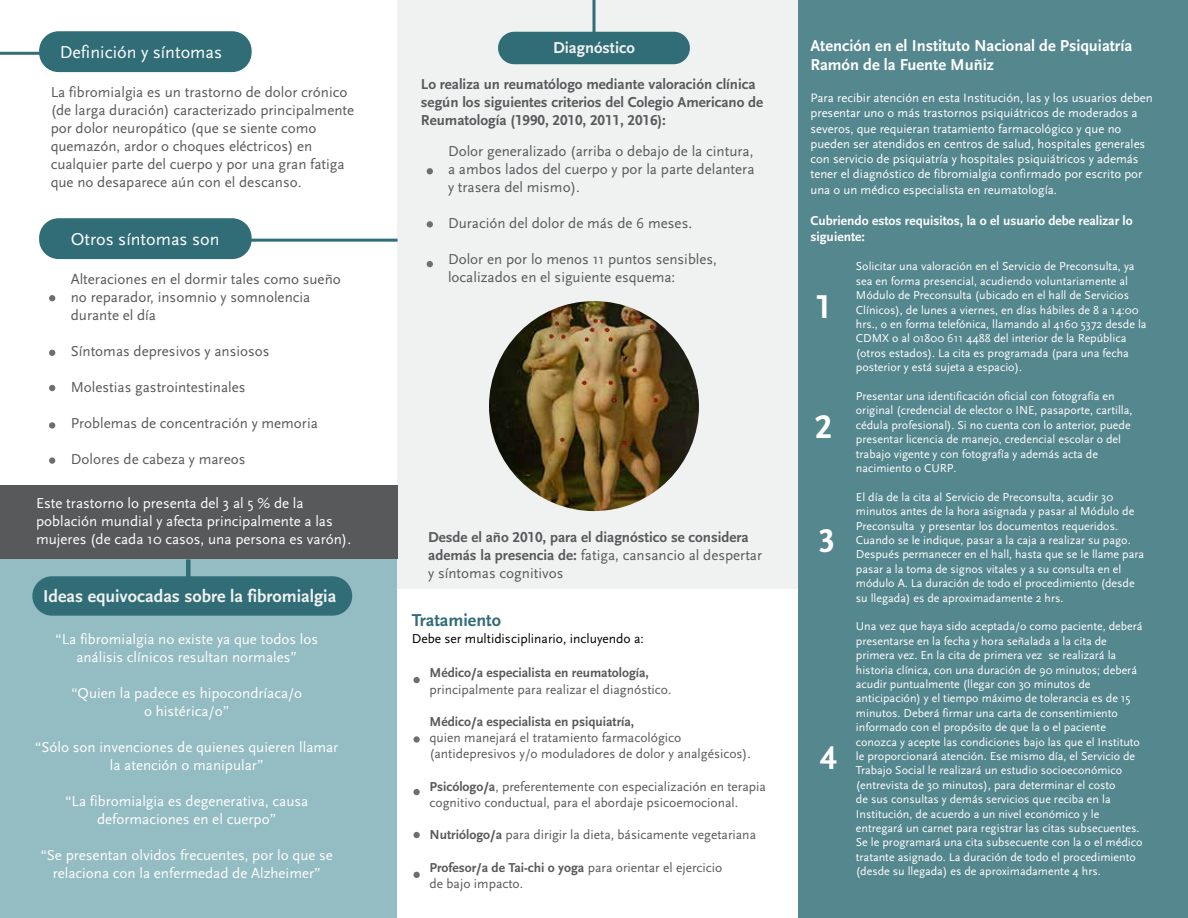
<style>
.page{position:relative;width:1188px;height:918px;background:#fff}
.page>*{position:absolute;margin:0;border:0;box-sizing:border-box;transform-origin:0 0}
.t1{font:34.5px "Scala Sans Bold LF";color:#fff}
.t2{font:18px "Scala Sans";color:#fff}
.t3{font:18px "Scala Sans Bold LF";color:#f0f1f1}
.t4{font:18px "Scala Sans Bold LF";color:#306d77}
.t5{font:16.5px/19.8px "Scala Sans Bold LF";color:#fff}
.t6{font:16.5px "Scala Sans Bold LF";color:#f0f1f1}
.t7{font:15px/18px "Scala Sans";color:#58595b}
.t8{font:15px/18px "Scala Sans";color:#fff;text-align:center}
.t9{font:15px/18px "Scala Sans Bold LF";color:#58595b}
.t10{font:13.5px/16.2px "Scala Sans";color:#58595b}
.t11{font:13.5px "Scala Sans Bold LF";color:#58595b}
.t12{font:13.5px/16.2px "Scala Sans Bold LF";color:#fff}
.t13{font:13.5px "Scala Sans";color:#000}
.t14{font:12.75px/15.3px "Scala Sans";color:#fff}
.t15{font:12px/14.4px "Scala Sans";color:#fff}
.s1{font-family:"Scala Sans Bold LF"}
.s2{font-style:inherit}
.s3{font-family:"Scala Sans"}
</style>
<div class="page">
<div style="left:0;top:552px;width:398px;height:366px;background:#94bcc3"></div>
<div style="left:798px;top:0;width:390px;height:918px;background:#55878f"></div>
<div style="left:398px;top:0;width:400px;height:918px;background:#f0f1f1"></div>
<div style="left:0;top:486px;width:398px;height:73px;background:#58595b"></div>
<hr style="left:0;top:52px;width:41px;height:3px;background:#306d77">
<hr style="left:248px;top:239px;width:150px;height:3px;background:#306d77">
<div style="left:41px;top:33px;width:209px;height:38px;background:#306d77;border-radius:18px"></div>
<div style="left:39px;top:31px;width:213px;height:41px;border:3px solid #306d77;border-radius:18px"></div>
<div style="left:41px;top:220px;width:209px;height:38px;background:#306d77;border-radius:18px"></div>
<div style="left:39px;top:218px;width:213px;height:41px;border:3px solid #306d77;border-radius:18px"></div>
<div style="left:186px;top:559px;width:5px;height:23px;background:#306d77"></div>
<div style="left:33px;top:577px;width:318px;height:38px;background:#306d77;border-radius:19px"></div>
<div style="left:32px;top:576px;width:320px;height:40px;border:2px solid #306d77;border-radius:19px"></div>
<svg style="left:592px;top:0;width:4px;height:32px"></svg>
<div style="left:500px;top:33px;width:188px;height:30px;background:#306d77;border-radius:15px"></div>
<div style="left:498px;top:32px;width:192px;height:32px;border:3px solid #306d77;border-radius:15px"></div>
<svg style="left:49px;top:295px;width:6px;height:6px"></svg>
<svg style="left:49px;top:350px;width:6px;height:6px"></svg>
<svg style="left:49px;top:385px;width:6px;height:6px"></svg>
<svg style="left:427px;top:168px;width:6px;height:6px"></svg>
<div style="left:427px;top:221px;width:6px;height:7px;background:#6d6e71;border-radius:50%"></div>
<svg style="left:427px;top:261px;width:6px;height:6px"></svg>
<div style="left:49px;top:422px;width:6px;height:7px;background:#6d6e71;border-radius:50%"></div>
<div style="left:49px;top:457px;width:6px;height:7px;background:#6d6e71;border-radius:50%"></div>
<img style="left:489px;top:301px;width:210px;height:210px;border-radius:105px">
<div style="left:398px;top:589px;width:400px;height:329px;background:#fff"></div>
<div style="left:413px;top:677px;width:7px;height:6px;background:#6d6e71;border-radius:50%"></div>
<svg style="left:413px;top:736px;width:7px;height:7px"></svg>
<div style="left:413px;top:789px;width:7px;height:6px;background:#6d6e71;border-radius:50%"></div>
<div style="left:413px;top:832px;width:7px;height:6px;background:#6d6e71;border-radius:50%"></div>
<div style="left:413px;top:872px;width:7px;height:6px;background:#6d6e71;border-radius:50%"></div>
<h2 class="t2" style="left:60px;top:42px;width:164px">Definición y síntomas</h2>
<p class="t7" style="left:51px;top:84px;width:305px">La fibromialgia es un trastorno de dolor crónico (de larga duración) caracterizado principalmente por dolor neuropático (que se siente como quemazón, ardor o choques eléctricos) en cualquier parte del cuerpo y por una gran fatiga que no desaparece aún con el descanso.</p>
<h2 class="t2" style="left:71px;top:229px;width:150px">Otros síntomas son</h2>
<p class="t7" style="left:71px;top:271px;width:272px">Alteraciones en el dormir tales como sueño no reparador, insomnio y somnolencia durante el día</p>
<p class="t7" style="left:71px;top:343px;width:200px">Síntomas depresivos y ansiosos</p>
<p class="t7" style="left:71px;top:379px;width:176px">Molestias gastrointestinales</p>
<p class="t7" style="left:71px;top:415px;width:249px">Problemas de concentración y memoria</p>
<p class="t7" style="left:71px;top:451px;width:176px">Dolores de cabeza y mareos</p>
<p class="t8" style="left:36px;top:495px;width:317px;text-align:left">Este trastorno lo presenta del 3 al 5 % de la población mundial y afecta principalmente a las mujeres (de cada 10 casos, una persona es varón).</p>
<h2 class="t3" style="left:43px;top:587px;width:295px">Ideas equivocadas sobre la fibromialgia</h2>
<p class="t8" style="left:55px;top:630px;width:265px">“La fibromialgia no existe ya que todos los análisis clínicos resultan normales”</p>
<p class="t8" style="left:71px;top:684px;width:233px">“Quien la padece es hipocondríaca/o o histérica/o”</p>
<p class="t8" style="left:35px;top:738px;width:305px">“Sólo son invenciones de quienes quieren llamar la atención o manipular”</p>
<p class="t8" style="left:65px;top:792px;width:245px">“La fibromialgia es degenerativa, causa deformaciones en el cuerpo”</p>
<p class="t8" style="left:40px;top:846px;width:294px">“Se presentan olvidos frecuentes, por lo que se relaciona con la enfermedad de Alzheimer”</p>
<h3 class="t6" style="left:553px;top:39px;width:83px">Diagnóstico</h3>
<h3 class="t5" style="left:810px;top:36px;width:324px">Atención en el Instituto Nacional de Psiquiatría<br>Ramón de la Fuente Muñiz</h3>
<p class="t14" style="left:810px;top:90px;width:344px">Para recibir atención en esta Institución, las y los usuarios deben presentar uno o más trastornos psiquiátricos de moderados a severos, que requieran tratamiento farmacológico y que no pueden ser atendidos en centros de salud, hospitales generales con servicio de psiquiatría y hospitales psiquiátricos y además tener el diagnóstico de fibromialgia confirmado por escrito por una o un médico especialista en reumatología.</p>
<p class="t12" style="left:810px;top:213px;width:324px">Cubriendo estos requisitos, la o el usuario debe realizar lo siguiente:</p>
<p class="t9" style="left:421px;top:76px;width:344px">Lo realiza un reumatólogo mediante valoración clínica según los siguientes criterios del Colegio Americano de<br>Reumatología (1990, 2010, 2011, 2016):</p>
<p class="t7" style="left:448px;top:143px;width:308px;text-align:justify">Dolor generalizado (arriba o debajo de la cintura, a ambos lados del cuerpo y por la parte delantera y trasera del mismo).</p>
<p class="t7" style="left:448px;top:215px;width:246px">Duración del dolor de más de 6 meses.</p>
<p class="t7" style="left:448px;top:251px;width:270px">Dolor en por lo menos 11 puntos sensibles, localizados en el siguiente esquema:</p>
<p class="t15" style="left:856px;top:260px;width:292px">Solicitar una valoración en el Servicio de Preconsulta, ya sea en forma presencial, acudiendo voluntariamente al Módulo de Preconsulta (ubicado en el hall de Servicios Clínicos), de lunes a viernes, en días hábiles de 8 a 14:00 hrs., o en forma telefónica, llamando al 4160 5372 desde la CDMX o al 01800 611 4488 del interior de la República (otros estados). La cita es programada (para una fecha posterior y está sujeta a espacio).</p>
<p class="t15" style="left:856px;top:389px;width:278px">Presentar una identificación oficial con fotografía en original (credencial de elector o INE, pasaporte, cartilla, cédula profesional). Si no cuenta con lo anterior, puede presentar licencia de manejo, credencial escolar o del trabajo vigente y con fotografía y además acta de nacimiento o CURP.</p>
<p class="t15" style="left:856px;top:490px;width:290px">El día de la cita al Servicio de Preconsulta, acudir 30 minutos antes de la hora asignada y pasar al Módulo de Preconsulta y presentar los documentos requeridos.<br>Cuando se le indique, pasar a la caja a realizar su pago.<br>Después permanecer en el hall, hasta que se le llame para pasar a la toma de signos vitales y a su consulta en el módulo A. La duración de todo el procedimiento (desde su llegada) es de aproximadamente 2 hrs.</p>
<p class="t15" style="left:856px;top:620px;width:288px">Una vez que haya sido aceptada/o como paciente, deberá presentarse en la fecha y hora señalada a la cita de primera vez. En la cita de primera vez se realizará la historia clínica, con una duración de 90 minutos; deberá acudir puntualmente (llegar con 30 minutos de anticipación) y el tiempo máximo de tolerancia es de 15 minutos. Deberá firmar una carta de consentimiento informado con el propósito de que la o el paciente conozca y acepte las condiciones bajo las que el Instituto le proporcionará atención. Ese mismo día, el Servicio de Trabajo Social le realizará un estudio socioeconómico (entrevista de 30 minutos), para determinar el costo<br>de sus consultas y demás servicios que reciba en la Institución, de acuerdo a un nivel económico y le entregará un carnet para registrar las citas subsecuentes.<br>Se le programará una cita subsecuente con la o el médico tratante asignado. La duración de todo el procedimiento (desde su llegada) es de aproximadamente 4 hrs.</p>
<h1 class="t1" style="left:815px;top:288px;width:19px">1</h1>
<h1 class="t1" style="left:815px;top:408px;width:19px">2</h1>
<h1 class="t1" style="left:818px;top:522px;width:19px">3</h1>
<p class="t9" style="left:428px;top:528px;width:322px">Desde el año 2010, para el diagnóstico se considera</p>
<p class="t7" style="left:428px;top:546px;width:335px"><span class="s1">además la presencia de:</span> fatiga, cansancio al despertar y síntomas cognitivos</p>
<h2 class="t4" style="left:412px;top:611px;width:91px">Tratamiento</h2>
<p class="t13" style="left:412px;top:631px;width:234px">Debe ser multidisciplinario, incluyendo a:</p>
<p class="t11" style="left:430px;top:666px;width:221px">Médico/a especialista en reumatología,</p>
<p class="t10" style="left:430px;top:681px;width:243px">principalmente para realizar el diagnóstico.</p>
<p class="t11" style="left:430px;top:714px;width:206px">Médico/a especialista en psiquiatría,</p>
<p class="t10" style="left:430px;top:730px;width:323px">quien manejará el tratamiento farmacológico (antidepresivos y/o moduladores de dolor y analgésicos).</p>
<p class="t10" style="left:430px;top:779px;width:338px"><span class="s1">Psicólogo/a</span><span class="s2">,</span> preferentemente con especialización en terapia cognitivo conductual, para el abordaje psicoemocional.</p>
<p class="t10" style="left:430px;top:827px;width:328px"><span class="s1">Nutriólogo/a</span> para dirigir la dieta, básicamente vegetariana</p>
<p class="t11" style="left:430px;top:860px;width:294px">Profesor/a de Tai-chi o yoga <span class="s3">para orientar el ejercicio</span></p>
<p class="t10" style="left:430px;top:876px;width:95px">de bajo impacto.</p>
<h1 class="t1" style="left:820px;top:739px;width:19px">4</h1>
</div>
